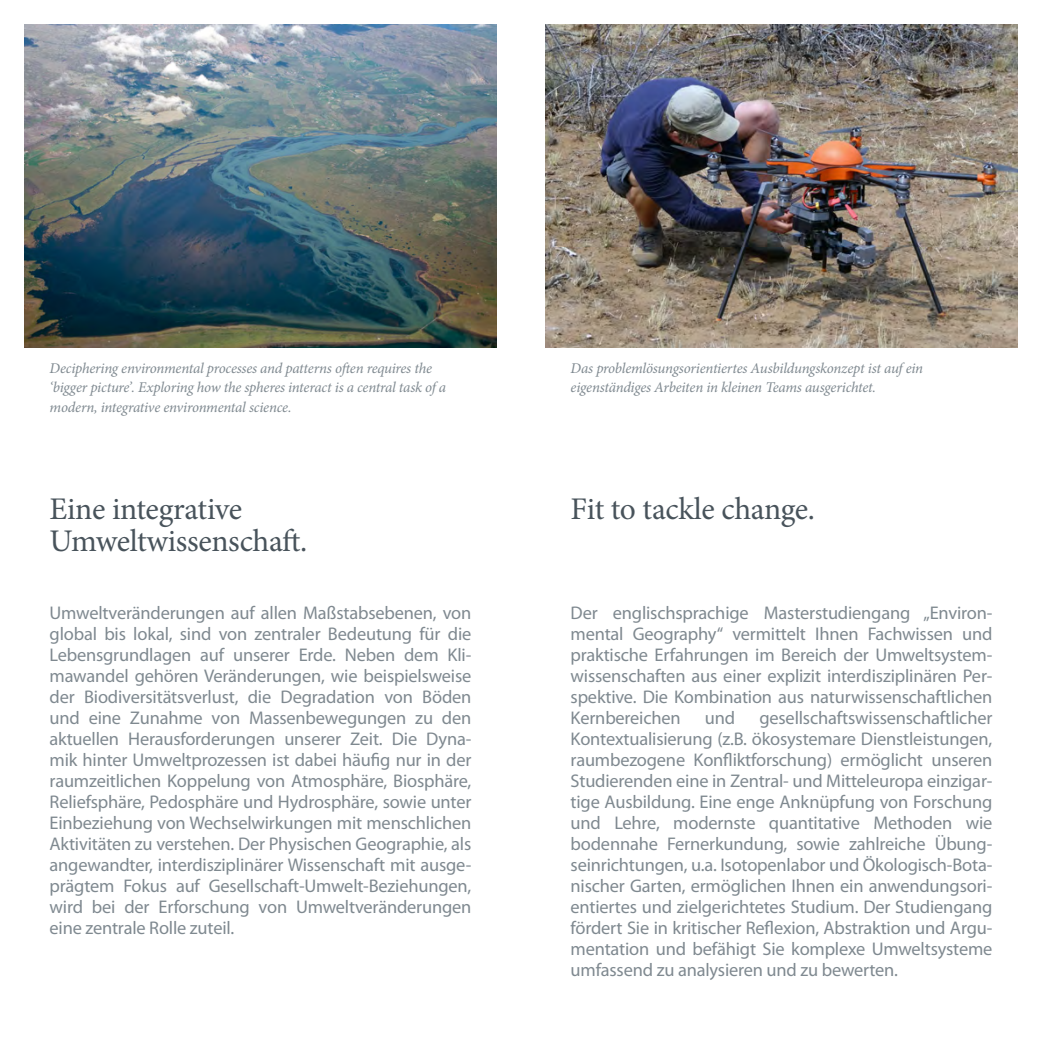
<style>
.page{position:relative;width:1042px;height:1042px;background:#fff}
.page>*{position:absolute;margin:0;border:0;box-sizing:border-box;transform-origin:0 0}
.t1{font:31.5px/31.5px "Minion Pro";letter-spacing:-.015em;color:#48535b}
.t2{font:18.38px/21px "Myriad Pro";letter-spacing:-.01em;color:#7f8990;text-align:justify}
.t3{font:italic 14.88px/19.2px "Minion Pro";letter-spacing:-.02em;color:#7f8990}
</style>
<div class="page">
<img style="left:25px;top:25px;width:471px;height:322px">
<img style="left:546px;top:25px;width:471px;height:322px">
<p class="t3" style="left:50px;top:359px;width:398px">Deciphering environmental processes and patterns often requires the ‘bigger picture’. Exploring how the spheres interact is a central task of a modern, integrative environmental science.</p>
<h1 class="t1" style="left:50px;top:493px;width:259px">Eine integrative<br>Umweltwissenschaft.</h1>
<p class="t2" style="left:50px;top:602px;width:423px">Umweltveränderungen auf allen Maßstabsebenen, von global bis lokal, sind von zentraler Bedeutung für die Lebensgrundlagen auf unserer Erde. Neben dem Kli&shy;mawandel gehören Veränderungen, wie beispielsweise der Biodiversitätsverlust, die Degradation von Böden und eine Zunahme von Massenbewegungen zu den aktuellen Herausforderungen unserer Zeit. Die Dyna&shy;mik hinter Umweltprozessen ist dabei häufig nur in der raumzeitlichen Koppelung von Atmosphäre, Biosphäre, Reliefsphäre, Pedosphäre und Hydrosphäre, sowie unter Einbeziehung von Wechselwirkungen mit menschlichen Aktivitäten zu verstehen. Der Physischen Geographie, als angewandter, interdisziplinärer Wissenschaft mit ausge&shy;prägtem Fokus auf Gesellschaft-Umwelt-Beziehungen, wird bei der Erforschung von Umweltveränderungen eine zentrale Rolle zuteil.</p>
<p class="t3" style="left:570px;top:359px;width:354px">Das problemlösungsorientiertes Ausbildungskonzept ist auf ein eigenständiges Arbeiten in kleinen Teams ausgerichtet.</p>
<h1 class="t1" style="left:570px;top:493px;width:246px">Fit to tackle change.</h1>
<p class="t2" style="left:570px;top:602px;width:423px">Der englischsprachige Masterstudiengang „Environ&shy;mental Geography“ vermittelt Ihnen Fachwissen und praktische Erfahrungen im Bereich der Umweltsystem&shy;wissenschaften aus einer explizit interdisziplinären Per&shy;spektive. Die Kombination aus naturwissenschaftlichen Kernbereichen</p>
<p class="t2" style="left:570px;top:707px;width:423px;text-indent:189px">gesellschaftswissenschaftlicher Kontextualisierung (z.B. ökosystemare Dienstleistungen, raumbezogene Konfliktforschung) ermöglicht unseren Studierenden eine in Zentral- und Mitteleuropa einzigar&shy;tige Ausbildung. Eine enge Anknüpfung von Forschung und Lehre, modernste quantitative Methoden wie bodennahe Fernerkundung, sowie zahlreiche Übung&shy;seinrichtungen, u.a. Isotopenlabor und Ökologisch-Bota&shy;nischer Garten, ermöglichen Ihnen ein anwendungsori&shy;entiertes und zielgerichtetes Studium. Der Studiengang fördert Sie in kritischer Reflexion, Abstraktion und Argu&shy;mentation und befähigt Sie komplexe Umweltsysteme umfassend zu analysieren und zu bewerten.</p>
<p class="t2" style="left:705px;top:707px;width:32px">und</p>
</div>
